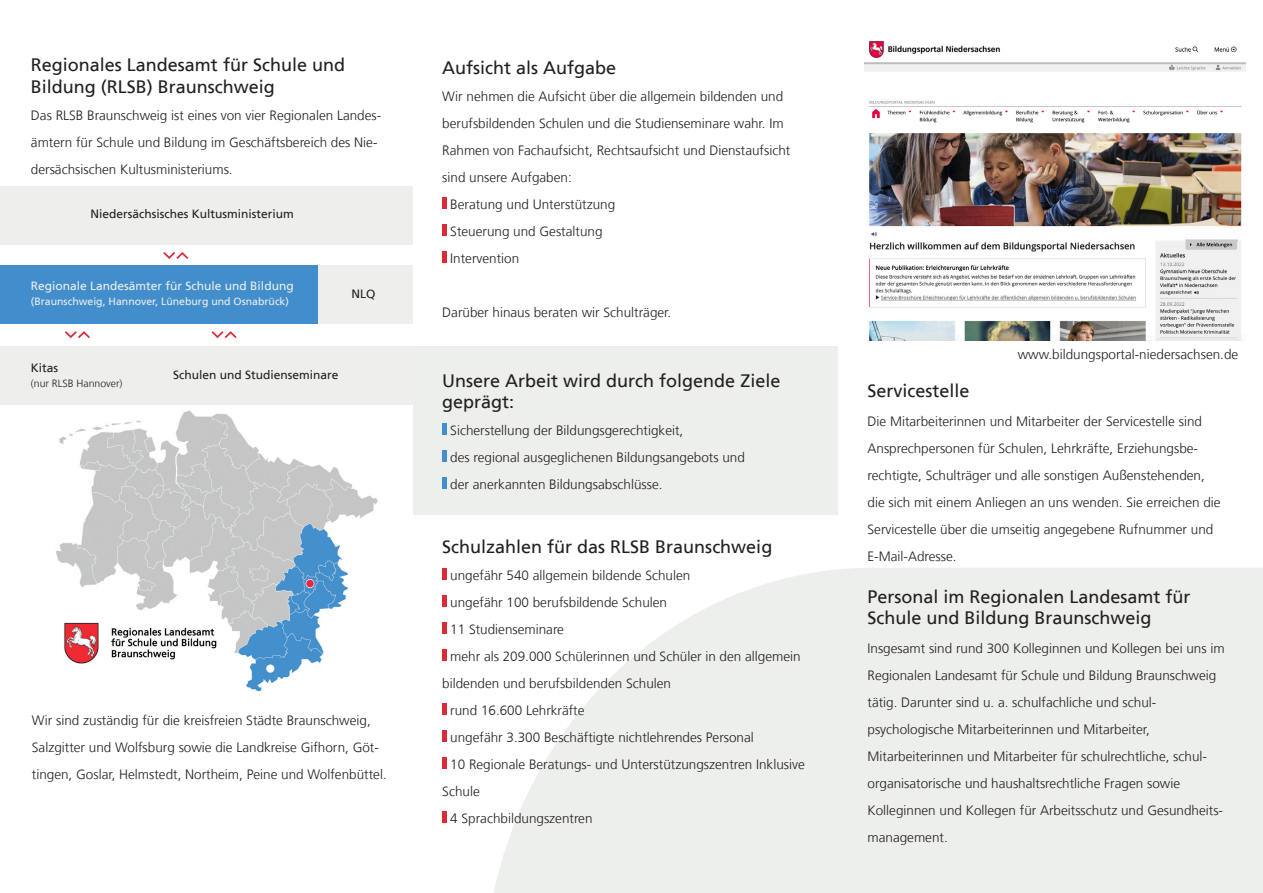
<style>
.page{position:relative;width:1263px;height:893px;background:#fff}
.page>*{position:absolute;margin:0;border:0;box-sizing:border-box;transform-origin:0 0}
.t1{font:18px/21.6px "NDS Frutiger";color:#231f20}
.t2{font:300 13.5px/27px "NDS Frutiger";color:#231f20}
.t3{font:12px "NDS Frutiger";color:#231f20}
.t4{font:12px "NDS Frutiger";color:#eeefec}
.t5{font:10.5px "NDS Frutiger";color:#eeefec}
.t6{font:300 10.5px "NDS Frutiger";color:#231f20}
</style>
<div class="page">
<div style="left:413px;top:346px;width:425px;height:168px;background:#edefec"></div>
<svg style="left:494px;top:568px;width:769px;height:325px;background:#eff1ee"></svg>
<img style="left:864px;top:41px;width:381px;height:299px">
<hr style="left:442px;top:197px;width:4px;height:12px;background:#dd2a37">
<hr style="left:442px;top:224px;width:4px;height:12px;background:#dd2a37">
<hr style="left:442px;top:251px;width:4px;height:12px;background:#dd2a37">
<hr style="left:442px;top:568px;width:4px;height:12px;background:#dd2a37">
<hr style="left:442px;top:595px;width:4px;height:12px;background:#dd2a37">
<hr style="left:442px;top:622px;width:4px;height:12px;background:#dd2a37">
<hr style="left:442px;top:649px;width:4px;height:12px;background:#dd2a37">
<hr style="left:442px;top:703px;width:4px;height:12px;background:#dd2a37">
<hr style="left:442px;top:730px;width:4px;height:12px;background:#dd2a37">
<hr style="left:442px;top:757px;width:4px;height:12px;background:#dd2a37">
<hr style="left:442px;top:811px;width:4px;height:12px;background:#dd2a37">
<hr style="left:442px;top:423px;width:4px;height:12px;background:#428ecc">
<hr style="left:442px;top:450px;width:4px;height:12px;background:#428ecc">
<hr style="left:442px;top:477px;width:4px;height:12px;background:#428ecc">
<div style="left:0;top:266px;width:412px;height:58px;background:#428ecc"></div>
<div style="left:0;top:346px;width:413px;height:59px;background:#eeefec"></div>
<div style="left:0;top:186px;width:412px;height:58px;background:#eeefec"></div>
<img style="left:55px;top:410px;width:323px;height:282px">
<div style="left:318px;top:266px;width:94px;height:58px;background:#eeefec"></div>
<svg style="left:163px;top:252px;width:25px;height:7px"></svg>
<svg style="left:65px;top:331px;width:25px;height:7px"></svg>
<svg style="left:211px;top:331px;width:26px;height:7px"></svg>
<p class="t1" style="left:31px;top:54px;width:316px">Regionales Landesamt für Schule und</p>
<p class="t1" style="left:31px;top:76px;width:245px">Bildung (RLSB) Braunschweig</p>
<p class="t2" style="left:31px;top:102px;width:352px">Das RLSB Braunschweig ist eines von vier Regionalen Landes&shy;ämtern für Schule und Bildung im Geschäftsbereich des Nie-</p>
<p class="t2" style="left:31px;top:156px;width:203px">dersächsischen Kultusministeriums.</p>
<p class="t3" style="left:90px;top:207px;width:205px">Niedersächsisches Kultusministerium</p>
<p class="t4" style="left:31px;top:279px;width:264px">Regionale Landesämter für Schule und Bildung</p>
<p class="t5" style="left:31px;top:295px;width:260px">(Braunschweig, Hannover, Lüneburg und Osnabrück)</p>
<p class="t3" style="left:351px;top:287px;width:25px">NLQ</p>
<p class="t3" style="left:31px;top:360px;width:29px">Kitas</p>
<p class="t6" style="left:31px;top:377px;width:93px">(nur RLSB Hannover)</p>
<p class="t3" style="left:173px;top:368px;width:167px">Schulen und Studienseminare</p>
<p class="t2" style="left:32px;top:706px;width:349px">Wir sind zuständig für die kreisfreien Städte Braunschweig,<br>Salzgitter und Wolfsburg sowie die Landkreise Gifhorn, Göt-</p>
<p class="t2" style="left:32px;top:760px;width:356px">tingen, Goslar, Helmstedt, Northeim, Peine und Wolfenbüttel.</p>
<p class="t1" style="left:442px;top:57px;width:176px">Aufsicht als Aufgabe</p>
<p class="t2" style="left:442px;top:83px;width:350px">Wir nehmen die Aufsicht über die allgemein bildenden und berufsbildenden Schulen und die Studienseminare wahr. Im<br>Rahmen von Fachaufsicht, Rechtsaufsicht und Dienstaufsicht</p>
<p class="t2" style="left:442px;top:164px;width:131px">sind unsere Aufgaben:</p>
<p class="t2" style="left:450px;top:191px;width:167px">Beratung und Unterstützung</p>
<p class="t2" style="left:450px;top:218px;width:154px">Steuerung und Gestaltung</p>
<p class="t2" style="left:450px;top:245px;width:70px">Intervention</p>
<p class="t2" style="left:442px;top:299px;width:231px">Darüber hinaus beraten wir Schulträger.</p>
<p class="t1" style="left:442px;top:370px;width:340px">Unsere Arbeit wird durch folgende Ziele geprägt:</p>
<p class="t2" style="left:450px;top:417px;width:235px">Sicherstellung der Bildungsgerechtigkeit,</p>
<p class="t2" style="left:450px;top:444px;width:296px">des regional ausgeglichenen Bildungsangebots und</p>
<p class="t2" style="left:450px;top:471px;width:214px">der anerkannten Bildungsabschlüsse.</p>
<p class="t1" style="left:442px;top:536px;width:332px">Schulzahlen für das RLSB Braunschweig</p>
<p class="t2" style="left:450px;top:562px;width:242px">ungefähr 540 allgemein bildende Schulen</p>
<p class="t2" style="left:450px;top:589px;width:218px">ungefähr 100 berufsbildende Schulen</p>
<p class="t2" style="left:450px;top:616px;width:115px">11 Studienseminare</p>
<p class="t2" style="left:442px;top:643px;width:360px;text-indent:8px">mehr als 209.000 Schülerinnen und Schüler in den allgemein bildenden und berufsbildenden Schulen</p>
<p class="t2" style="left:450px;top:697px;width:136px">rund 16.600 Lehrkräfte</p>
<p class="t2" style="left:450px;top:724px;width:305px">ungefähr 3.300 Beschäftigte nichtlehrendes Personal</p>
<p class="t2" style="left:442px;top:751px;width:364px;text-indent:8px">10 Regionale Beratungs- und Unterstützungszentren Inklusive<br>Schule</p>
<p class="t2" style="left:450px;top:805px;width:144px">4 Sprachbildungszentren</p>
<p class="t2" style="left:1018px;top:341px;width:222px">www.bildungsportal-niedersachsen.de</p>
<p class="t1" style="left:867px;top:380px;width:104px">Servicestelle</p>
<p class="t2" style="left:867px;top:408px;width:355px">Die Mitarbeiterinnen und Mitarbeiter der Servicestelle sind Ansprechpersonen für Schulen, Lehrkräfte, Erziehungsbe&shy;rechtigte, Schulträger und alle sonstigen Außenstehenden, die sich mit einem Anliegen an uns wenden. Sie erreichen die Servicestelle über die umseitig angegebene Rufnummer und E-Mail-Adresse.</p>
<p class="t1" style="left:867px;top:586px;width:325px">Personal im Regionalen Landesamt für<br>Schule und Bildung Braunschweig</p>
<p class="t2" style="left:867px;top:635px;width:359px">Insgesamt sind rund 300 Kolleginnen und Kollegen bei uns im Regionalen Landesamt für Schule und Bildung Braunschweig tätig. Darunter sind u. a. schulfachliche und schul&shy;psychologische Mitarbeiterinnen und Mitarbeiter, Mitarbeiterinnen und Mitarbeiter für schulrechtliche, schul&shy;organisatorische und haushaltsrechtliche Fragen sowie Kolleginnen und Kollegen für Arbeitsschutz und Gesundheits&shy;management.</p>
</div>
